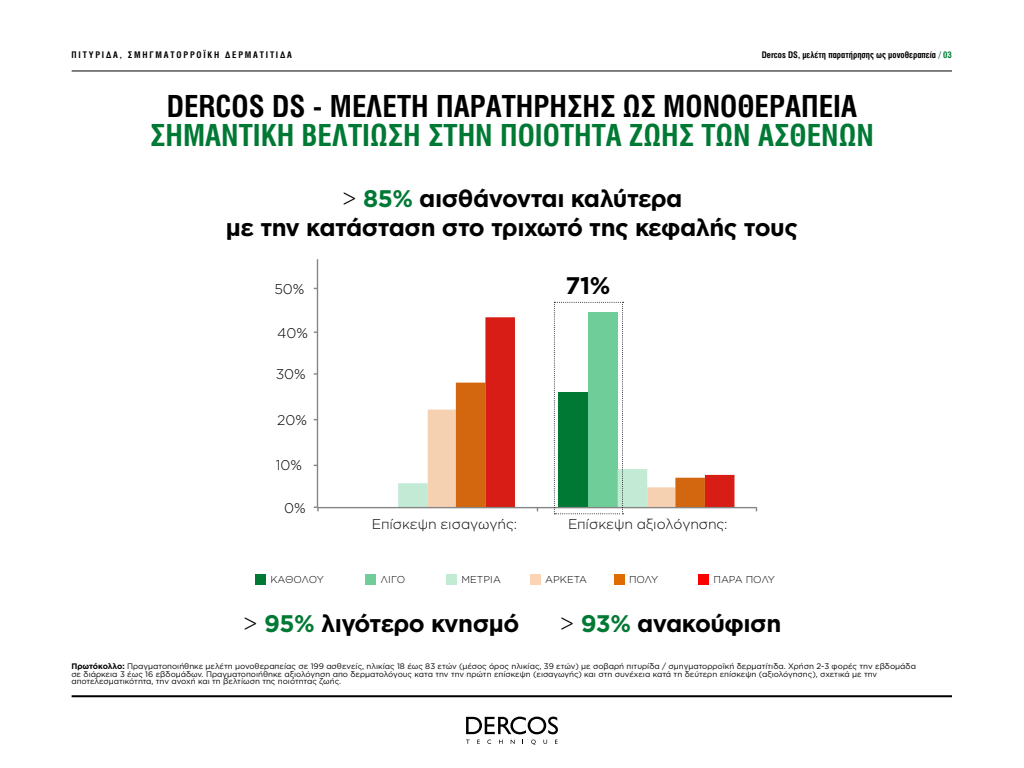
<style>
.page{position:relative;width:1024px;height:768px;background:#fff}
.page>*{position:absolute;margin:0;border:0;box-sizing:border-box;transform-origin:0 0}
.t1{font:30px "UB Helvetica Cond Bold";color:#007934}
.t2{font:30px "UB Helvetica Cond Bold";color:#000}
.t3{font:700 24px/28.8px "Gotham Greek";letter-spacing:-.02em;color:#000;text-align:center}
.t4{font:300 14.1px "Gotham Greek";letter-spacing:-.02em;color:#000}
.t5{font:300 14.1px "Gotham";color:#000}
.t6{font:300 10px "Gotham Greek";color:#000}
.t7{font:300 10px "Gotham Greek";letter-spacing:-.045em;color:#000}
.t8{font:9px "UB Helvetica Cond Bold";color:#000}
.t9{font:9px "UB Helvetica Cond Bold";letter-spacing:.2em;color:#000}
.t10{font:8px/7.6px "Gotham Greek";color:#000}
.s1{color:#007934}
.s2{font-weight:300}
.s3{font-weight:700}
</style>
<div class="page">
<div style="left:699px;top:574px;width:10px;height:11px;background:#fa0000"></div>
<div style="left:255px;top:574px;width:11px;height:11px;background:#007934"></div>
<div style="left:365px;top:574px;width:11px;height:11px;background:#70cc99"></div>
<div style="left:447px;top:574px;width:10px;height:11px;background:#c2ebd4"></div>
<div style="left:530px;top:574px;width:10px;height:11px;background:#fad4b5"></div>
<div style="left:614px;top:574px;width:10px;height:11px;background:#e06b00"></div>
<svg style="left:705px;top:474px;width:29px;height:33px"></svg>
<hr style="left:317px;top:260px;width:1px;height:248px;background:#868686">
<hr style="left:317px;top:507px;width:439px;height:1px;background:#868686">
<svg style="left:398px;top:302px;width:307px;height:212px"></svg>
<hr style="left:72px;top:695px;width:880px;height:2px;background:#000">
<hr style="left:72px;top:71px;width:880px;height:1px;background:#000">
<svg style="left:466px;top:717px;width:92px;height:17px"></svg>
<svg style="left:511px;top:740px;width:4px;height:4px"></svg>
<svg style="left:531px;top:740px;width:5px;height:5px"></svg>
<svg style="left:543px;top:740px;width:4px;height:4px"></svg>
<p class="t9" style="left:72px;top:49px;width:222px">ΠΙΤΥΡΙΔΑ, ΣΜΗΓΜΑΤΟΡΡΟΪΚΗ ΔΕΡΜΑΤΙΤΙΔΑ</p>
<p class="t8" style="left:762px;top:49px;width:192px">Dercos DS, μελέτη παρατήρησης ως μονοθεραπεία <span class="s1">/ 03</span></p>
<h1 class="t2" style="left:167px;top:89px;width:692px">DERCOS DS - ΜΕΛΕΤΗ ΠΑΡΑΤΗΡΗΣΗΣ ΩΣ ΜΟΝΟΘΕΡΑΠΕΙΑ</h1>
<h1 class="t1" style="left:150px;top:118px;width:725px">ΣΗΜΑΝΤΙΚΉ ΒΕΛΤΙΩΣΗ ΣΤΗΝ ΠΟΙΟΤΗΤΑ ΖΩΗΣ ΤΩΝ ΑΣΘΕΝΩΝ</h1>
<h2 class="t3" style="left:226px;top:183px;width:574px"><span class="s2">&gt;</span> <span class="s1">85%</span> αισθάνονται καλύτερα<br>με την κατάσταση στο τριχωτό της κεφαλής τους</h2>
<h3 class="t5" style="left:274px;top:280px;width:32px">50%</h3>
<h3 class="t5" style="left:277px;top:324px;width:32px">40%</h3>
<h3 class="t5" style="left:276px;top:365px;width:32px">30%</h3>
<h3 class="t5" style="left:277px;top:411px;width:31px">20%</h3>
<h3 class="t5" style="left:276px;top:457px;width:28px">10%</h3>
<h3 class="t5" style="left:284px;top:499px;width:23px">0%</h3>
<h2 class="t3" style="left:566px;top:270px;width:46px">71%</h2>
<h3 class="t4" style="left:372px;top:516px;width:147px">Επίσκεψη εισαγωγής:</h3>
<h3 class="t4" style="left:568px;top:516px;width:161px">Επίσκεψη αξιολόγησης:</h3>
<p class="t7" style="left:270px;top:574px;width:55px">ΚΑΘΟΛΟΥ</p>
<p class="t6" style="left:380px;top:574px;width:26px">ΛΙΓΟ</p>
<p class="t6" style="left:462px;top:574px;width:41px">ΜΕΤΡΙΑ</p>
<p class="t6" style="left:545px;top:574px;width:43px">ΑΡΚΕΤΑ</p>
<p class="t6" style="left:629px;top:574px;width:31px">ΠΟΛΥ</p>
<p class="t6" style="left:714px;top:574px;width:62px">ΠΆΡΑ ΠΟΛΎ</p>
<h2 class="t3" style="left:243px;top:608px;width:278px"><span class="s2">&gt;</span> <span class="s1">95%</span> λιγότερο κνησμό</h2>
<h2 class="t3" style="left:559px;top:608px;width:224px"><span class="s2">&gt;</span> <span class="s1">93%</span> ανακούφιση</h2>
<p class="t10" style="left:71px;top:662px;width:846px"><span class="s3">Πρωτόκολλο:</span> Πραγματοποιήθηκε μελέτη μονοθεραπείας σε 199 ασθενείς, ηλικίας 18 έως 83 ετών (μέσος όρος ηλικίας, 39 ετών) με σοβαρή πιτυρίδα / σμηγματορροϊκή δερματίτιδα. Χρήση 2-3 φορές την εβδομάδα σε διάρκεια 3 έως 16 εβδομάδων. Πραγματοποιήθηκε αξιολόγηση απο δερματολόγους κατα την την πρώτη επίσκεψη (εισαγωγής) και στη συνέχεια κατά τη δεύτερη επίσκεψη (αξιολόγησης), σχετικά με την αποτελεσματικότητα, την ανοχή και τη βελτίωση της ποιότητας ζωής.</p>
</div>
